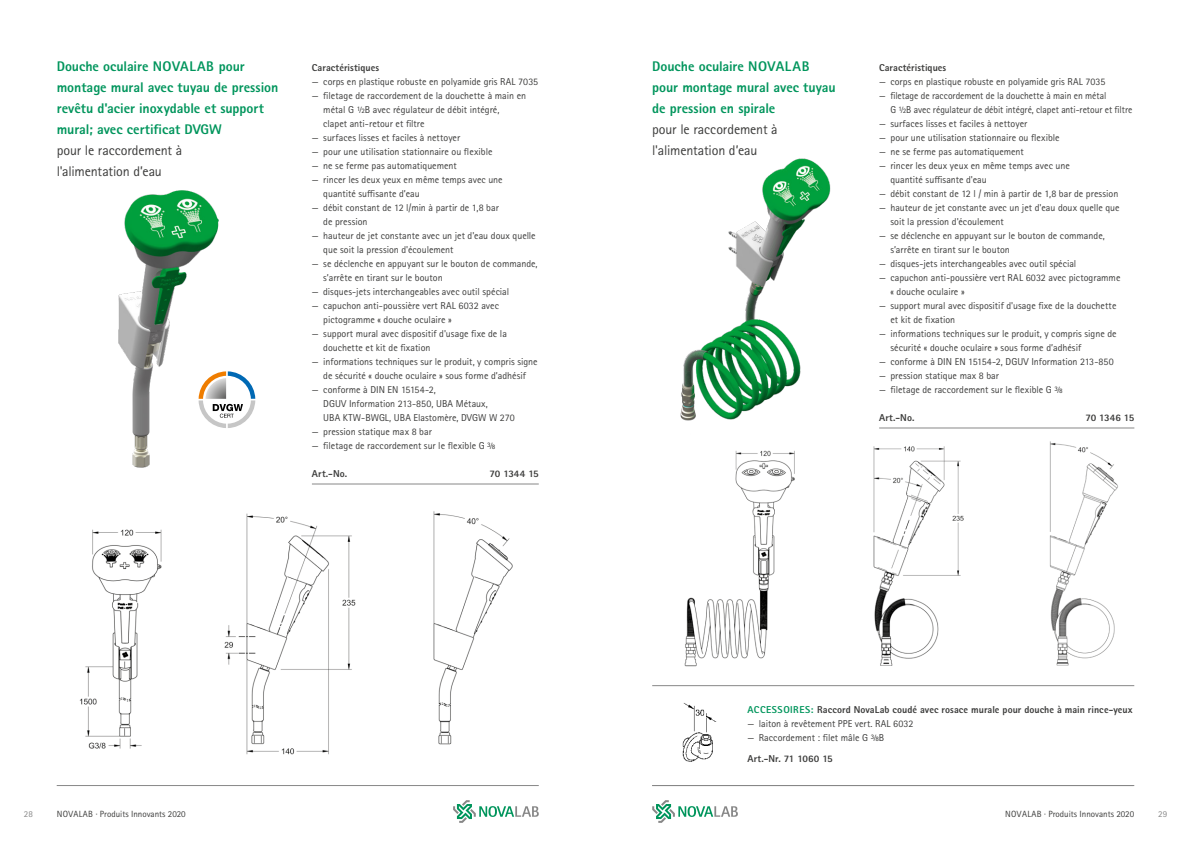
<style>
.page{position:relative;width:1191px;height:842px;background:#fff}
.page>*{position:absolute;margin:0;border:0;box-sizing:border-box;transform-origin:0 0}
.t1{font:800 14px/21px "Rotis Sans Serif Std";letter-spacing:-.005em;color:#00955c}
.t2{font:14px/21px "Rotis Sans Serif Std";letter-spacing:-.01em;color:#3c3c3b}
.t3{font:10px/14px "Rotis Sans Serif Std";color:#3c3c3b}
.t4{font:800 10px "Rotis Sans Serif Std";letter-spacing:.005em;color:#3c3c3b}
.t5{font:10px/14px "Rotis Sans Serif Std";color:#3c3c3b;scale:.96 1}
.t6{font:9px "Rotis Sans Serif Std";color:#3c3c3b}
.t7{font:9px "Rotis Sans Serif Std";color:#878787}
.s1{color:#00955c}
</style>
<div class="page">
<svg style="left:453px;top:800px;width:86px;height:23px"></svg>
<svg style="left:652px;top:800px;width:86px;height:23px"></svg>
<hr style="left:652px;top:785px;width:482px;height:1px;background:#878787">
<hr style="left:57px;top:785px;width:482px;height:1px;background:#878787">
<hr style="left:312px;top:484px;width:227px;height:1px;background:#878787">
<hr style="left:879px;top:428px;width:255px;height:1px;background:#878787">
<img style="left:118px;top:190px;width:138px;height:278px">
<svg style="left:199px;top:371px;width:56px;height:57px"></svg>
<img style="left:224px;top:513px;width:132px;height:242px">
<img style="left:433px;top:511px;width:80px;height:234px">
<img style="left:79px;top:529px;width:83px;height:220px">
<img style="left:1006px;top:441px;width:129px;height:246px">
<img style="left:680px;top:158px;width:151px;height:263px">
<img style="left:667px;top:450px;width:133px;height:237px">
<img style="left:840px;top:446px;width:134px;height:241px">
<img style="left:682px;top:703px;width:35px;height:59px">
<hr style="left:652px;top:685px;width:482px;height:1px;background:#878787">
<h1 class="t1" style="left:57px;top:55px;width:223px">Douche oculaire NOVALAB pour montage mural avec tuyau de pression revêtu d'acier inoxydable et support mural; avec certificat DVGW</h1>
<h1 class="t2" style="left:57px;top:140px;width:127px">pour le raccordement à l'alimentation d’eau</h1>
<p class="t4" style="left:312px;top:61px;width:69px">Caractéristiques</p>
<p class="t3" style="left:312px;top:74px;width:228px">— corps en plastique robuste en polyamide gris RAL 7035</p>
<p class="t3" style="left:323px;top:88px;width:204px;text-indent:-11px">— filetage de raccordement de la douchette à main en métal G ½B avec régulateur de débit intégré,<br>clapet anti-retour et filtre</p>
<p class="t3" style="left:312px;top:130px;width:150px">— surfaces lisses et faciles à nettoyer</p>
<p class="t3" style="left:312px;top:144px;width:182px">— pour une utilisation stationnaire ou flexible</p>
<p class="t3" style="left:312px;top:158px;width:146px">— ne se ferme pas automatiquement</p>
<p class="t3" style="left:323px;top:172px;width:181px;text-indent:-11px">— rincer les deux yeux en même temps avec une quantité suffisante d’eau</p>
<p class="t3" style="left:323px;top:200px;width:177px;text-indent:-11px">— débit constant de 12 l/min à partir de 1,8 bar de pression</p>
<p class="t3" style="left:323px;top:228px;width:214px;text-indent:-11px">— hauteur de jet constante avec un jet d'eau doux quelle que soit la pression d'écoulement</p>
<p class="t3" style="left:323px;top:256px;width:216px;text-indent:-11px">— se déclenche en appuyant sur le bouton de commande, s’arrête en tirant sur le bouton</p>
<p class="t3" style="left:312px;top:284px;width:199px">— disques-jets interchangeables avec outil spécial</p>
<p class="t3" style="left:323px;top:298px;width:177px;text-indent:-11px">— capuchon anti-poussière vert RAL 6032 avec pictogramme « douche oculaire »</p>
<p class="t3" style="left:323px;top:326px;width:185px;text-indent:-11px">— support mural avec dispositif d'usage fixe de la douchette et kit de fixation</p>
<p class="t3" style="left:312px;top:354px;width:227px;text-align:center">— informations techniques sur le produit, y compris signe de sécurité « douche oculaire » sous forme d’adhésif</p>
<p class="t3" style="left:323px;top:382px;width:193px;text-indent:-11px">— conforme à DIN EN 15154-2,<br>DGUV Information 213-850, UBA Métaux,<br>UBA KTW-BWGL, UBA Elastomère, DVGW W 270</p>
<p class="t3" style="left:312px;top:424px;width:121px">— pression statique max 8 bar</p>
<p class="t3" style="left:312px;top:438px;width:185px">— filetage de raccordement sur le flexible G 3/8</p>
<p class="t4" style="left:312px;top:467px;width:37px">Art.-No.</p>
<p class="t4" style="left:489px;top:467px;width:51px">70 1344 15</p>
<h1 class="t1" style="left:652px;top:55px;width:185px">Douche oculaire NOVALAB pour montage mural avec tuyau de pression en spirale</h1>
<h1 class="t2" style="left:652px;top:119px;width:127px">pour le raccordement à l'alimentation d’eau</h1>
<p class="t4" style="left:879px;top:61px;width:69px">Caractéristiques</p>
<p class="t3" style="left:879px;top:74px;width:228px">— corps en plastique robuste en polyamide gris RAL 7035</p>
<p class="t5" style="left:890px;top:88px;width:253px;text-indent:-11px">— filetage de raccordement de la douchette à main en métal<br>G ½B avec régulateur de débit intégré, clapet anti-retour et filtre</p>
<p class="t3" style="left:879px;top:116px;width:150px">— surfaces lisses et faciles à nettoyer</p>
<p class="t3" style="left:879px;top:130px;width:182px">— pour une utilisation stationnaire ou flexible</p>
<p class="t3" style="left:879px;top:144px;width:146px">— ne se ferme pas automatiquement</p>
<p class="t3" style="left:890px;top:158px;width:181px;text-indent:-11px">— rincer les deux yeux en même temps avec une quantité suffisante d'eau</p>
<p class="t3" style="left:879px;top:186px;width:241px">— débit constant de 12 l / min à partir de 1,8 bar de pression</p>
<p class="t3" style="left:890px;top:200px;width:231px;text-indent:-11px">— hauteur de jet constante avec un jet d'eau doux quelle que soit la pression d'écoulement</p>
<p class="t3" style="left:890px;top:228px;width:216px;text-indent:-11px">— se déclenche en appuyant sur le bouton de commande, s’arrête en tirant sur le bouton</p>
<p class="t3" style="left:879px;top:256px;width:199px">— disques-jets interchangeables avec outil spécial</p>
<p class="t3" style="left:890px;top:270px;width:231px;text-indent:-11px">— capuchon anti-poussière vert RAL 6032 avec pictogramme « douche oculaire »</p>
<p class="t3" style="left:890px;top:298px;width:227px;text-indent:-11px">— support mural avec dispositif d'usage fixe de la douchette et kit de fixation</p>
<p class="t3" style="left:890px;top:326px;width:228px;text-indent:-11px">— informations techniques sur le produit, y compris signe de sécurité « douche oculaire » sous forme d’adhésif</p>
<p class="t3" style="left:879px;top:354px;width:236px">— conforme à DIN EN 15154-2, DGUV Information 213-850</p>
<p class="t3" style="left:879px;top:368px;width:121px">— pression statique max 8 bar</p>
<p class="t3" style="left:879px;top:382px;width:185px">— filetage de raccordement sur le flexible G 3/8</p>
<p class="t4" style="left:879px;top:411px;width:37px">Art.-No.</p>
<p class="t4" style="left:1085px;top:411px;width:50px">70 1346 15</p>
<p class="t4" style="left:747px;top:703px;width:387px"><span class="s1">ACCESSOIRES:</span> Raccord NovaLab coudé avec rosace murale pour douche à main rince-yeux</p>
<p class="t3" style="left:747px;top:717px;width:168px">— laiton à revêtement PPE vert. RAL 6032</p>
<p class="t3" style="left:747px;top:731px;width:138px">— Raccordement : filet mâle G 3/8B</p>
<p class="t4" style="left:747px;top:752px;width:87px">Art.-Nr. 71 1060 15</p>
<p class="t7" style="left:24px;top:808px;width:10px">28</p>
<p class="t6" style="left:57px;top:808px;width:130px">NOVALAB · Produits Innovants 2020</p>
<p class="t6" style="left:1005px;top:808px;width:130px">NOVALAB · Produits Innovants 2020</p>
<p class="t7" style="left:1158px;top:808px;width:11px">29</p>
</div>
